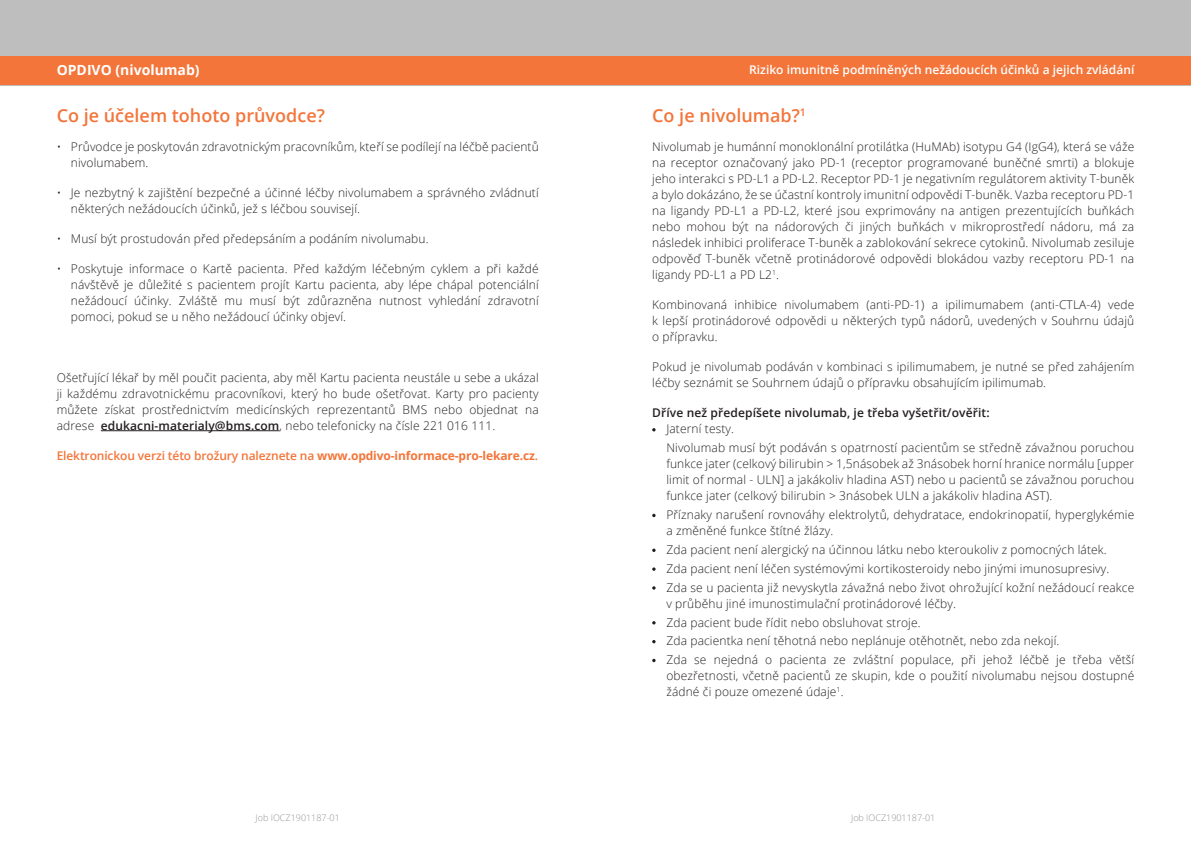
<style>
.page{position:relative;width:1191px;height:842px;background:#fff}
.page>*{position:absolute;margin:0;border:0;box-sizing:border-box;transform-origin:0 0}
.t1{font:600 18px "Open Sans";color:#f3753a}
.t2{font:700 14px "Open Sans";color:#fff}
.t3{font:300 12px/16px "Open Sans";letter-spacing:.01em;color:#231f20;text-align:justify}
.t4{font:600 12px "Open Sans";letter-spacing:-.01em;color:#f3753a}
.t5{font:600 12px "Open Sans";color:#fff}
.t6{font:600 12px "Open Sans";letter-spacing:.01em;color:#231f20}
.t7{font:300 9px "Open Sans";color:#939598}
.s1{font-weight:600}
.s2{font-weight:700}
</style>
<div class="page">
<div style="left:0;top:0;width:595px;height:85px;background:#bfbebe"></div>
<div style="left:0;top:57px;width:595px;height:28px;background:#f3753a"></div>
<hr style="left:101px;top:430px;width:178px;height:1px;background:#231f20">
<div style="left:595px;top:0;width:596px;height:85px;background:#bfbebe"></div>
<div style="left:595px;top:57px;width:596px;height:28px;background:#f3753a"></div>
<svg style="left:652px;top:586px;width:3px;height:4px"></svg>
<p class="t2" style="left:57px;top:60px;width:144px">OPDIVO (nivolumab)</p>
<p class="t5" style="left:749px;top:61px;width:386px">Riziko imunitně podmíněných nežádoucích účinků a jejich zvládání</p>
<p class="t1" style="left:57px;top:103px;width:270px">Co je účelem tohoto průvodce?</p>
<p class="t3" style="left:71px;top:138px;width:469px;text-indent:-14px">• Průvodce je poskytován zdravotnickým pracovníkům, kteří se podílejí na léčbě pacientů nivolumabem.</p>
<p class="t3" style="left:71px;top:184px;width:469px;text-indent:-14px">• Je nezbytný k zajištění bezpečné a účinné léčby nivolumabem a správného zvládnutí některých nežádoucích účinků, jež s léčbou souvisejí.</p>
<p class="t3" style="left:57px;top:231px;width:373px">• Musí být prostudován před předepsáním a podáním nivolumabu.</p>
<p class="t3" style="left:71px;top:261px;width:469px;text-indent:-14px">• Poskytuje informace o Kartě pacienta. Před každým léčebným cyklem a při každé návštěvě je důležité s pacientem projít Kartu pacienta, aby lépe chápal potenciální nežádoucí účinky. Zvláště mu musí být zdůrazněna nutnost vyhledání zdravotní pomoci, pokud se u něho nežádoucí účinky objeví.</p>
<p class="t3" style="left:57px;top:369px;width:483px">Ošetřující lékař by měl poučit pacienta, aby měl Kartu pacienta neustále u sebe a ukázal ji každému zdravotnickému pracovníkovi, který ho bude ošetřovat. Karty pro pacienty můžete získat prostřednictvím medicínských reprezentantů BMS nebo objednat na adrese <span class="s1">edukacni-materialy@bms.com</span>, nebo telefonicky na čísle 221 016 111.</p>
<p class="t4" style="left:57px;top:447px;width:483px">Elektronickou verzi této brožury naleznete na <span class="s2">www.opdivo-informace-pro-lekare.cz</span>.</p>
<p class="t1" style="left:652px;top:103px;width:155px">Co je nivolumab?<sup>1</sup></p>
<p class="t3" style="left:652px;top:138px;width:483px">Nivolumab je humánní monoklonální protilátka (HuMAb) isotypu G4 (IgG4), která se váže na receptor označovaný jako PD-1 (receptor programované buněčné smrti) a blokuje jeho interakci s PD-L1 a PD-L2. Receptor PD-1 je negativním regulátorem aktivity T-buněk a bylo dokázáno, že se účastní kontroly imunitní odpovědi T-buněk. Vazba receptoru PD-1 na ligandy PD-L1 a PD-L2, které jsou exprimovány na antigen prezentujících buňkách nebo mohou být na nádorových či jiných buňkách v mikroprostředí nádoru, má za následek inhibici proliferace T-buněk a zablokování sekrece cytokinů. Nivolumab zesiluje odpověď T-buněk včetně protinádorové odpovědi blokádou vazby receptoru PD-1 na ligandy PD-L1 a PD L2<sup>1</sup>.</p>
<p class="t3" style="left:652px;top:296px;width:483px">Kombinovaná inhibice nivolumabem (anti-PD-1) a ipilimumabem (anti-CTLA-4) vede k lepší protinádorové odpovědi u některých typů nádorů, uvedených v Souhrnu údajů o přípravku.</p>
<p class="t3" style="left:652px;top:359px;width:483px">Pokud je nivolumab podáván v kombinaci s ipilimumabem, je nutné se před zahájením léčby seznámit se Souhrnem údajů o přípravku obsahujícím ipilimumab.</p>
<p class="t6" style="left:652px;top:405px;width:339px">Dříve než předepíšete nivolumab, je třeba vyšetřit/ověřit:</p>
<p class="t3" style="left:666px;top:421px;width:69px">Jaterní testy.</p>
<p class="t3" style="left:666px;top:440px;width:469px">Nivolumab musí být podáván s opatrností pacientům se středně závažnou poruchou funkce jater (celkový bilirubin &gt; 1,5násobek až 3násobek horní hranice normálu [upper limit of normal - ULN] a jakákoliv hladina AST) nebo u pacientů se závažnou poruchou funkce jater (celkový bilirubin &gt; 3násobek ULN a jakákoliv hladina AST).</p>
<p class="t3" style="left:666px;top:506px;width:469px">Příznaky narušení rovnováhy elektrolytů, dehydratace, endokrinopatií, hyperglykémie a změněné funkce štítné žlázy.</p>
<p class="t3" style="left:666px;top:541px;width:442px">Zda pacient není alergický na účinnou látku nebo kteroukoliv z pomocných látek.</p>
<p class="t3" style="left:666px;top:560px;width:444px">Zda pacient není léčen systémovými kortikosteroidy nebo jinými imunosupresivy.</p>
<p class="t3" style="left:666px;top:579px;width:469px">Zda se u pacienta již nevyskytla závažná nebo život ohrožující kožní nežádoucí reakce v průběhu jiné imunostimulační protinádorové léčby.</p>
<p class="t3" style="left:666px;top:614px;width:256px">Zda pacient bude řídit nebo obsluhovat stroje.</p>
<p class="t3" style="left:666px;top:633px;width:394px">Zda pacientka není těhotná nebo neplánuje otěhotnět, nebo zda nekojí.</p>
<p class="t3" style="left:666px;top:651px;width:469px">Zda se nejedná o pacienta ze zvláštní populace, při jehož léčbě je třeba větší obezřetnosti, včetně pacientů ze skupin, kde o použití nivolumabu nejsou dostupné žádné či pouze omezené údaje<sup>1</sup>.</p>
<p class="t7" style="left:256px;top:811px;width:86px">Job IOCZ1901187-01</p>
<p class="t7" style="left:851px;top:811px;width:86px">Job IOCZ1901187-01</p>
</div>
